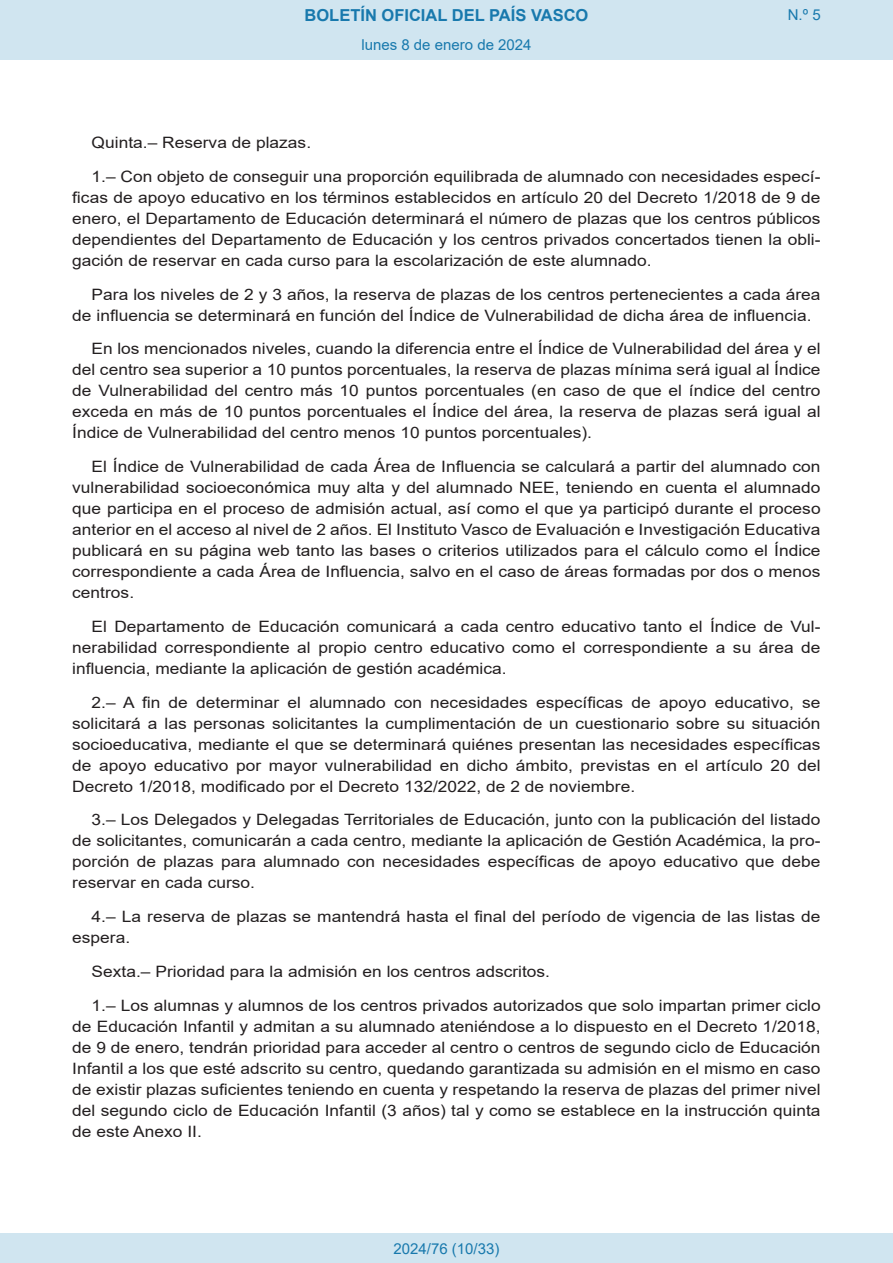
<style>
.page{position:relative;width:893px;height:1263px;background:#fff}
.page>*{position:absolute;margin:0;border:0;box-sizing:border-box;transform-origin:0 0}
.t1{font:700 16.5px "Arial";color:#1879ad}
.BOPVDetalle{font:15.6px/21px "Arial";color:#231f20;text-align:justify;scale:1.11 1}
.Paginacion_Centro{font:15px "Arial";color:#1879ad}
</style>
<div class="page">
<div style="left:0;top:0;width:893px;height:60px;background:#d0e5f0"></div>
<div style="left:0;top:1233px;width:893px;height:30px;background:#d0e5f0"></div>
<p class="t1" style="left:305px;top:3px;width:285px">BOLETÍN OFICIAL DEL PAÍS VASCO</p>
<p class="Paginacion_Centro" style="left:361px;top:35px;width:172px">lunes 8 de enero de 2024</p>
<p class="Paginacion_Centro" style="left:788px;top:5px;width:34px">N.º 5</p>
<p class="BOPVDetalle" style="left:92px;top:132px;width:199px">Quinta.– Reserva de plazas.</p>
<p class="BOPVDetalle" style="left:72px;top:166px;width:676px;text-indent:19px">1.– Con objeto de conseguir una proporción equilibrada de alumnado con necesidades especí&shy;ficas de apoyo educativo en los términos establecidos en artículo 20 del Decreto 1/2018 de 9 de enero, el Departamento de Educación determinará el número de plazas que los centros públicos dependientes del Departamento de Educación y los centros privados concertados tienen la obli&shy;gación de reservar en cada curso para la escolarización de este alumnado.</p>
<p class="BOPVDetalle" style="left:72px;top:284px;width:676px;text-indent:19px">Para los niveles de 2 y 3 años, la reserva de plazas de los centros pertenecientes a cada área de influencia se determinará en función del Índice de Vulnerabilidad de dicha área de influencia.</p>
<p class="BOPVDetalle" style="left:72px;top:338px;width:676px;text-indent:19px">En los mencionados niveles, cuando la diferencia entre el Índice de Vulnerabilidad del área y el del centro sea superior a 10 puntos porcentuales, la reserva de plazas mínima será igual al Índice de Vulnerabilidad del centro más 10 puntos porcentuales (en caso de que el índice del centro exceda en más de 10 puntos porcentuales el Índice del área, la reserva de plazas será igual al Índice de Vulnerabilidad del centro menos 10 puntos porcentuales).</p>
<p class="BOPVDetalle" style="left:72px;top:456px;width:676px;text-indent:19px">El Índice de Vulnerabilidad de cada Área de Influencia se calculará a partir del alumnado con vulnerabilidad socioeconómica muy alta y del alumnado NEE, teniendo en cuenta el alumnado que participa en el proceso de admisión actual, así como el que ya participó durante el proceso anterior en el acceso al nivel de 2 años. El Instituto Vasco de Evaluación e Investigación Educativa publicará en su página web tanto las bases o criterios utilizados para el cálculo como el Índice correspondiente a cada Área de Influencia, salvo en el caso de áreas formadas por dos o menos centros.</p>
<p class="BOPVDetalle" style="left:72px;top:616px;width:676px;text-indent:19px">El Departamento de Educación comunicará a cada centro educativo tanto el Índice de Vul&shy;nerabilidad correspondiente al propio centro educativo como el correspondiente a su área de influencia, mediante la aplicación de gestión académica.</p>
<p class="BOPVDetalle" style="left:72px;top:692px;width:676px;text-indent:19px">2.– A fin de determinar el alumnado con necesidades específicas de apoyo educativo, se solicitará a las personas solicitantes la cumplimentación de un cuestionario sobre su situación socioeducativa, mediante el que se determinará quiénes presentan las necesidades específicas de apoyo educativo por mayor vulnerabilidad en dicho ámbito, previstas en el artículo 20 del Decreto 1/2018, modificado por el Decreto 132/2022, de 2 de noviembre.</p>
<p class="BOPVDetalle" style="left:72px;top:809px;width:676px;text-indent:19px">3.– Los Delegados y Delegadas Territoriales de Educación, junto con la publicación del listado de solicitantes, comunicarán a cada centro, mediante la aplicación de Gestión Académica, la pro&shy;porción de plazas para alumnado con necesidades específicas de apoyo educativo que debe reservar en cada curso.</p>
<p class="BOPVDetalle" style="left:72px;top:906px;width:676px;text-indent:19px">4.– La reserva de plazas se mantendrá hasta el final del período de vigencia de las listas de espera.</p>
<p class="BOPVDetalle" style="left:92px;top:961px;width:415px">Sexta.– Prioridad para la admisión en los centros adscritos.</p>
<p class="BOPVDetalle" style="left:72px;top:995px;width:676px;text-indent:19px">1.– Los alumnas y alumnos de los centros privados autorizados que solo impartan primer ciclo de Educación Infantil y admitan a su alumnado ateniéndose a lo dispuesto en el Decreto 1/2018, de 9 de enero, tendrán prioridad para acceder al centro o centros de segundo ciclo de Educación Infantil a los que esté adscrito su centro, quedando garantizada su admisión en el mismo en caso de existir plazas suficientes teniendo en cuenta y respetando la reserva de plazas del primer nivel del segundo ciclo de Educación Infantil (3 años) tal y como se establece en la instrucción quinta de este Anexo II.</p>
<p class="Paginacion_Centro" style="left:393px;top:1238px;width:107px">2024/76 (10/33)</p>
</div>
